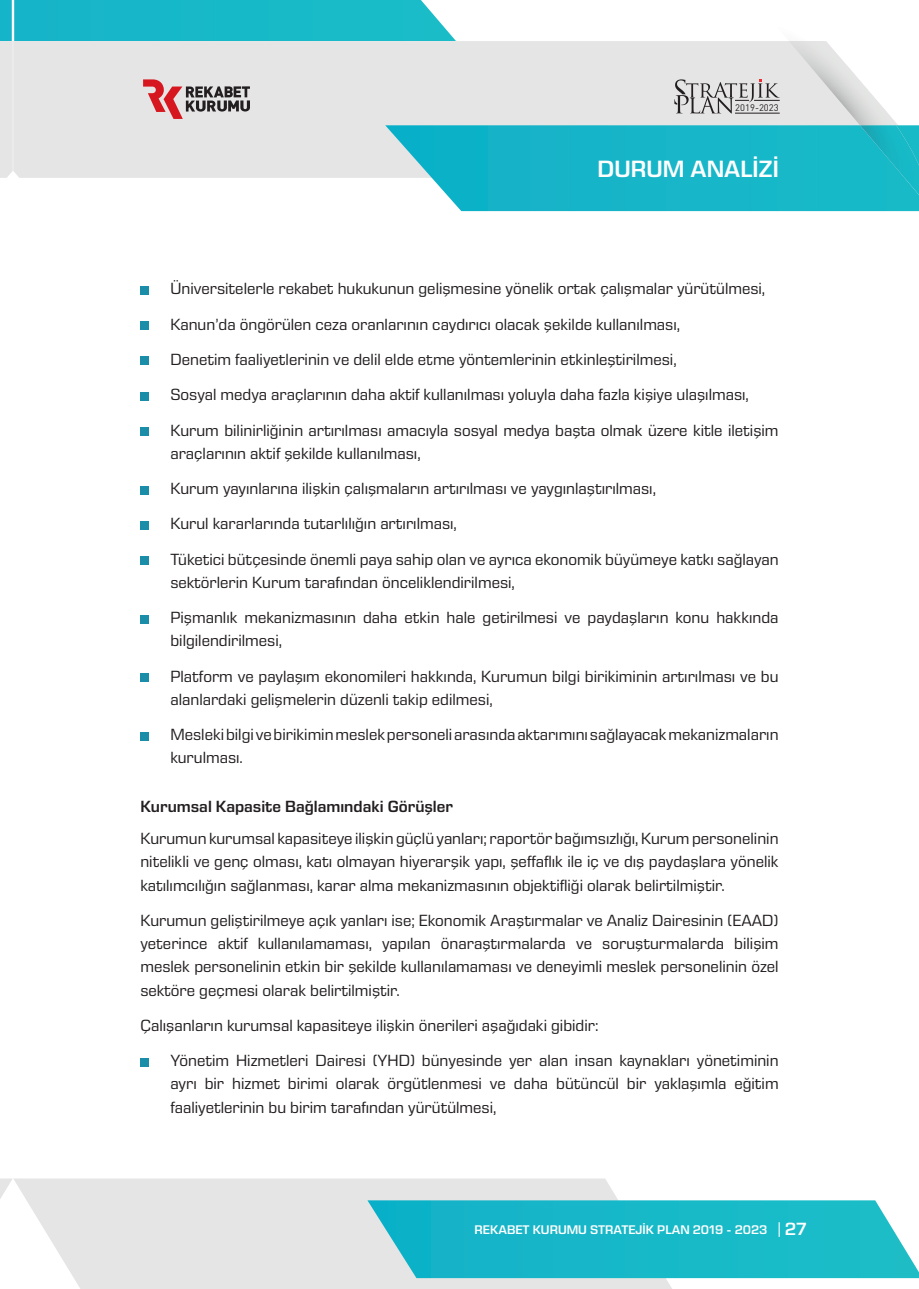
<style>
.page{position:relative;width:919px;height:1289px;background:#fff}
.page>*{position:absolute;margin:0;border:0;box-sizing:border-box;transform-origin:0 0}
.t1{font:600 24px "Eurostile Next LT Pro";color:#fff}
.t2{font:16.5px/35.2px "Eurostile Next LT Pro";color:#231f20}
.t3{font:600 12.75px "Eurostile Next LT Pro";color:#fff}
.t4{font:9.45px "DIN Pro";color:#231f20}
.s1{font-weight:600}
.s2{font-size:18px}
</style>
<div class="page">
<img style="left:0;top:0;width:12px;height:41px">
<div style="left:0;top:41px;width:13px;height:137px;background:#e5e5e5"></div>
<div style="left:14px;top:0;width:442px;height:41px;background:#17b9c8"></div>
<div style="left:13px;top:41px;width:885px;height:137px;background:#e5e5e5"></div>
<img style="left:385px;top:125px;width:533px;height:86px">
<img style="left:759px;top:41px;width:29px;height:69px">
<img style="left:788px;top:41px;width:108px;height:84px">
<img style="left:860px;top:125px;width:58px;height:71px">
<svg style="left:0;top:1178px;width:12px;height:21px"></svg>
<svg style="left:14px;top:1178px;width:666px;height:110px;background:#e5e7e6"></svg>
<svg style="left:367px;top:1200px;width:551px;height:77px;background:#28bccb"></svg>
<svg style="left:143px;top:79px;width:107px;height:40px;background:#bb9c9d"></svg>
<svg style="left:674px;top:79px;width:105px;height:35px;background:#bebdbd"></svg>
<div style="left:140px;top:286px;width:8px;height:8px;background:#1a8ea8"></div>
<div style="left:140px;top:321px;width:8px;height:9px;background:#1a8ea8"></div>
<div style="left:140px;top:357px;width:8px;height:8px;background:#1a8ea8"></div>
<div style="left:140px;top:392px;width:8px;height:8px;background:#1a8ea8"></div>
<div style="left:140px;top:427px;width:8px;height:8px;background:#1a8ea8"></div>
<div style="left:140px;top:486px;width:8px;height:8px;background:#1a8ea8"></div>
<div style="left:140px;top:521px;width:8px;height:8px;background:#1a8ea8"></div>
<div style="left:140px;top:556px;width:8px;height:8px;background:#1a8ea8"></div>
<div style="left:140px;top:615px;width:8px;height:8px;background:#1a8ea8"></div>
<div style="left:140px;top:673px;width:8px;height:8px;background:#1a8ea8"></div>
<div style="left:140px;top:732px;width:8px;height:8px;background:#1a8ea8"></div>
<div style="left:140px;top:1057px;width:8px;height:9px;background:#1a8ea8"></div>
<p class="t4" style="left:735px;top:101px;width:45px">2019-2023</p>
<p class="t1" style="left:597px;top:156px;width:183px">DURUM ANALİZİ</p>
<p class="t2" style="left:170px;top:271px;width:609px">Üniversitelerle rekabet hukukunun gelişmesine yönelik ortak çalışmalar yürütülmesi, Kanun’da öngörülen ceza oranlarının caydırıcı olacak şekilde kullanılması,<br>Denetim faaliyetlerinin ve delil elde etme yöntemlerinin etkinleştirilmesi,<br>Sosyal medya araçlarının daha aktif kullanılması yoluyla daha fazla kişiye ulaşılması, Kurum bilinirliğinin artırılması amacıyla sosyal medya başta olmak üzere kitle iletişim</p>
<p class="t2" style="left:170px;top:435px;width:609px">araçlarının aktif şekilde kullanılması,<br>Kurum yayınlarına ilişkin çalışmaların artırılması ve yaygınlaştırılması,<br>Kurul kararlarında tutarlılığın artırılması,<br>Tüketici bütçesinde önemli paya sahip olan ve ayrıca ekonomik büyümeye katkı sağlayan</p>
<p class="t2" style="left:170px;top:564px;width:609px">sektörlerin Kurum tarafından önceliklendirilmesi,<br>Pişmanlık mekanizmasının daha etkin hale getirilmesi ve paydaşların konu hakkında</p>
<p class="t2" style="left:170px;top:623px;width:609px">bilgilendirilmesi,<br>Platform ve paylaşım ekonomileri hakkında, Kurumun bilgi birikiminin artırılması ve bu</p>
<p class="t2" style="left:170px;top:681px;width:609px">alanlardaki gelişmelerin düzenli takip edilmesi,<br>Mesleki bilgi ve birikimin meslek personeli arasında aktarımını sağlayacak mekanizmaların</p>
<p class="t2" style="left:170px;top:740px;width:74px">kurulması.</p>
<p class="t2" style="left:140px;top:790px;width:639px;line-height:31.8px"><span class="s1">Kurumsal Kapasite Bağlamındaki Görüşler<br></span>Kurumun kurumsal kapasiteye ilişkin güçlü yanları; raportör bağımsızlığı, Kurum personelinin</p>
<p class="t2" style="left:140px;top:850px;width:639px;line-height:23.2px">nitelikli ve genç olması, katı olmayan hiyerarşik yapı, şeffaflık ile iç ve dış paydaşlara yönelik katılımcılığın sağlanması, karar alma mekanizmasının objektifliği olarak belirtilmiştir.</p>
<p class="t2" style="left:140px;top:908px;width:639px;line-height:23.2px;text-align:justify">Kurumun geliştirilmeye açık yanları ise; Ekonomik Araştırmalar ve Analiz Dairesinin (EAAD) yeterince aktif kullanılamaması, yapılan önaraştırmalarda ve soruşturmalarda bilişim meslek personelinin etkin bir şekilde kullanılamaması ve deneyimli meslek personelinin özel sektöre geçmesi olarak belirtilmiştir.</p>
<p class="t2" style="left:170px;top:1007px;width:609px;text-indent:-30px">Çalışanların kurumsal kapasiteye ilişkin önerileri aşağıdaki gibidir:<br>Yönetim Hizmetleri Dairesi (YHD) bünyesinde yer alan insan kaynakları yönetiminin</p>
<p class="t2" style="left:170px;top:1071px;width:609px;line-height:24px">ayrı bir hizmet birimi olarak örgütlenmesi ve daha bütüncül bir yaklaşımla eğitim faaliyetlerinin bu birim tarafından yürütülmesi,</p>
<p class="t3" style="left:474px;top:1222px;width:334px">REKABET KURUMU STRATEJİK PLAN 2019 - 2023 <span class="s2">27</span></p>
</div>
